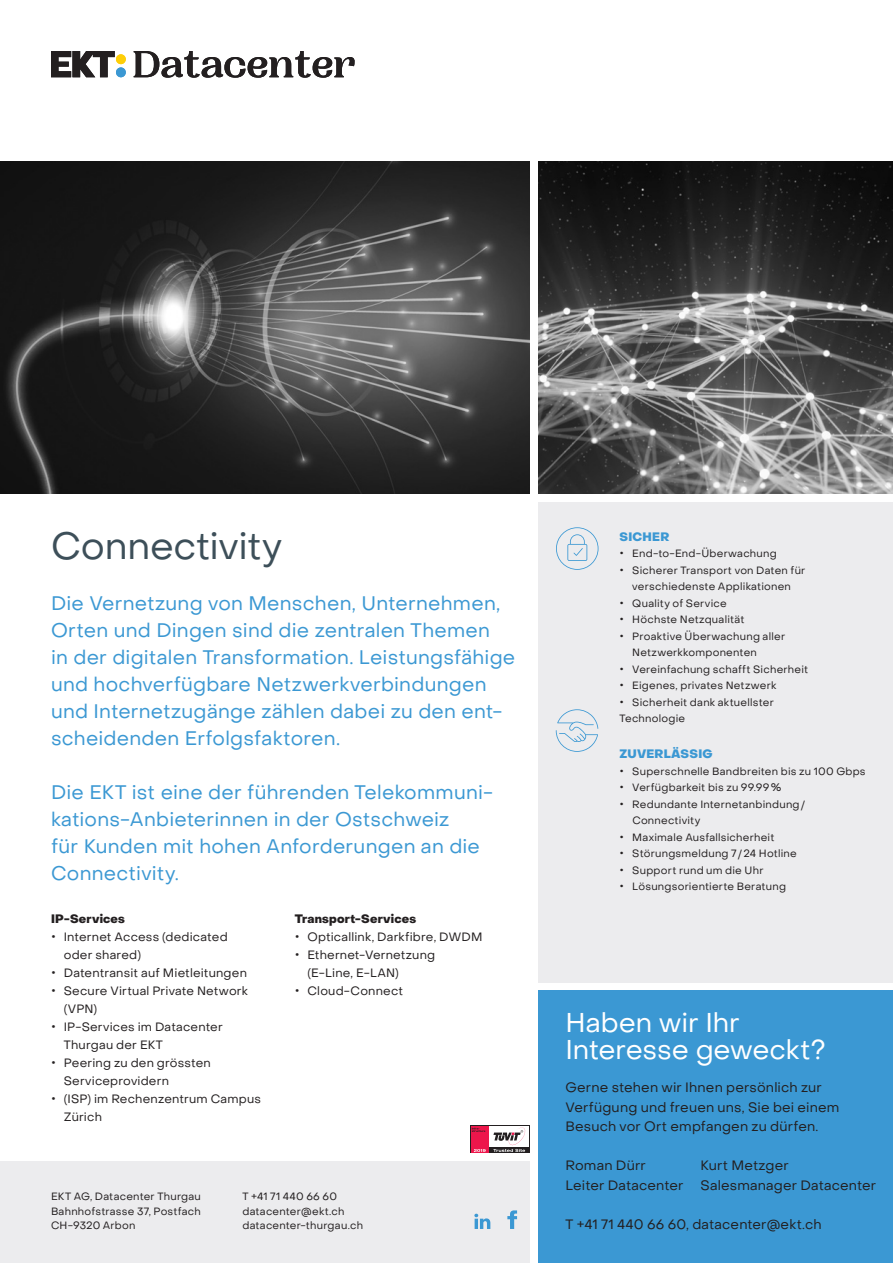
<style>
.page{position:relative;width:893px;height:1263px;background:#fff}
.page>*{position:absolute;margin:0;border:0;box-sizing:border-box;transform-origin:0 0}
.t1{font:37.5px "Object Sans";letter-spacing:-.005em;color:#3d4f59}
.t2{font:27px/27px "Object Sans";letter-spacing:-.005em;color:#fff}
.t3{font:19.5px/27px "Object Sans";letter-spacing:.015em;color:#3b98d3}
.t4{font:13.5px/19.5px "Object Sans";letter-spacing:.01em;color:#231f20}
.t5{font:12px/18px "Object Sans";letter-spacing:.015em;color:#231f20}
.t6{font:800 12px "Object Sans";letter-spacing:.015em;color:#231f20}
.t7{font:800 12px "Object Sans";letter-spacing:.02em;color:#3b98d3}
.t8{font:10.5px/16.5px "Object Sans";letter-spacing:.02em;color:#231f20}
.s1{font-size:21px}
.s2{font-size:19.5px}
</style>
<div class="page">
<svg style="left:51px;top:51px;width:64px;height:26px"></svg>
<div style="left:116px;top:54px;width:10px;height:10px;background:#fece08;border-radius:50%"></div>
<div style="left:116px;top:67px;width:10px;height:10px;background:#3b98d3;border-radius:50%"></div>
<svg style="left:134px;top:51px;width:221px;height:27px"></svg>
<div style="left:538px;top:502px;width:355px;height:480px;background:#ececee"></div>
<div style="left:538px;top:991px;width:355px;height:272px;background:#3b98d3"></div>
<div style="left:0;top:1161px;width:530px;height:102px;background:#ececee"></div>
<svg style="left:470px;top:1125px;width:60px;height:28px"></svg>
<div style="left:490px;top:1126px;width:39px;height:20px;background:#fff"></div>
<div style="left:471px;top:1126px;width:18px;height:26px;background:#ed164b"></div>
<svg style="left:474px;top:1149px;width:12px;height:3px"></svg>
<svg style="left:472px;top:1128px;width:13px;height:4px"></svg>
<svg style="left:493px;top:1127px;width:32px;height:25px"></svg>
<svg style="left:507px;top:1210px;width:10px;height:19px"></svg>
<svg style="left:474px;top:1214px;width:16px;height:15px"></svg>
<svg style="left:556px;top:527px;width:42px;height:43px"></svg>
<svg style="left:556px;top:709px;width:42px;height:43px"></svg>
<img style="left:0;top:162px;width:530px;height:331px">
<img style="left:538px;top:162px;width:355px;height:331px">
<h1 class="t1" style="left:51px;top:523px;width:233px">Connectivity</h1>
<p class="t3" style="left:51px;top:589px;width:466px">Die Vernetzung von Menschen, Unternehmen, Orten und Dingen sind die zentralen Themen<br>in der digitalen Transformation. Leistungsfähige und hochverfügbare Netzwerkverbindungen und Internetzugänge zählen dabei zu den ent&shy;scheidenden Erfolgsfaktoren.</p>
<h3 class="t3" style="left:51px;top:778px;width:444px">Die EKT ist eine der führenden Telekommuni&shy;kations-Anbieterinnen in der Ostschweiz<br>für Kunden mit hohen Anforderungen an die Connectivity.</h3>
<p class="t6" style="left:51px;top:911px;width:75px">IP-Services</p>
<p class="t5" style="left:64px;top:927px;width:165px;text-indent:-13px"><span class="s1">•</span> Internet Access (dedicated oder shared)</p>
<p class="t5" style="left:51px;top:963px;width:197px"><span class="s1">•</span> Datentransit auf Mietleitungen</p>
<p class="t5" style="left:64px;top:981px;width:186px;text-indent:-13px"><span class="s1">•</span> Secure Virtual Private Network (VPN)</p>
<p class="t5" style="left:64px;top:1017px;width:161px;text-indent:-13px"><span class="s1">•</span> IP-Services im Datacenter<br>Thurgau der EKT</p>
<p class="t5" style="left:64px;top:1053px;width:149px;text-indent:-13px"><span class="s1">•</span> Peering zu den grössten<br>Serviceprovidern</p>
<p class="t5" style="left:64px;top:1089px;width:199px;text-indent:-13px"><span class="s1">•</span> (ISP) im Rechenzentrum Campus<br>Zürich</p>
<p class="t6" style="left:295px;top:911px;width:123px">Transport-Services</p>
<p class="t5" style="left:295px;top:927px;width:189px"><span class="s1">•</span> Opticallink, Darkfibre, DWDM</p>
<p class="t5" style="left:307px;top:945px;width:129px;text-indent:-13px"><span class="s1">•</span> Ethernet-Vernetzung (E-Line, E-LAN)</p>
<p class="t5" style="left:295px;top:981px;width:110px"><span class="s1">•</span> Cloud-Connect</p>
<p class="t8" style="left:51px;top:1190px;width:151px;line-height:14.2px;text-align:justify">EKT AG, Datacenter Thurgau Bahnhofstrasse 37, Postfach CH-9320 Arbon</p>
<p class="t8" style="left:242px;top:1190px;width:122px;line-height:14.2px">T +41 71 440 66 60 datacenter@ekt.ch datacenter-thurgau.ch</p>
<p class="t7" style="left:620px;top:529px;width:51px">SICHER</p>
<p class="t8" style="left:620px;top:545px;width:159px"><span class="s2">•</span> End-to-End-Überwachung</p>
<p class="t8" style="left:620px;top:562px;width:187px;text-align:center"><span class="s2">•</span> Sicherer Transport von Daten für verschiedenste Applikationen</p>
<p class="t8" style="left:620px;top:595px;width:109px"><span class="s2">•</span> Quality of Service</p>
<p class="t8" style="left:620px;top:611px;width:126px"><span class="s2">•</span> Höchste Netzqualität</p>
<p class="t8" style="left:632px;top:628px;width:154px;text-indent:-13px"><span class="s2">•</span> Proaktive Überwachung aller<br>Netzwerkkomponenten</p>
<p class="t8" style="left:620px;top:661px;width:190px"><span class="s2">•</span> Vereinfachung schafft Sicherheit</p>
<p class="t8" style="left:620px;top:677px;width:158px"><span class="s2">•</span> Eigenes, privates Netzwerk</p>
<p class="t8" style="left:620px;top:694px;width:156px"><span class="s2">•</span> Sicherheit dank aktuellster<br>Technologie</p>
<p class="t7" style="left:620px;top:746px;width:95px">ZUVERLÄSSIG</p>
<p class="t8" style="left:620px;top:763px;width:248px"><span class="s2">•</span> Superschnelle Bandbreiten bis zu 100 Gbps</p>
<p class="t8" style="left:620px;top:779px;width:163px"><span class="s2">•</span> Verfügbarkeit bis zu 99.99%</p>
<p class="t8" style="left:632px;top:796px;width:174px;text-indent:-13px"><span class="s2">•</span> Redundante Internetanbindung/<br>Connectivity</p>
<p class="t8" style="left:620px;top:829px;width:156px"><span class="s2">•</span> Maximale Ausfallsicherheit</p>
<p class="t8" style="left:620px;top:845px;width:179px"><span class="s2">•</span> Störungsmeldung 7/24 Hotline</p>
<p class="t8" style="left:620px;top:862px;width:145px"><span class="s2">•</span> Support rund um die Uhr</p>
<p class="t8" style="left:620px;top:878px;width:168px"><span class="s2">•</span> Lösungsorientierte Beratung</p>
<h2 class="t2" style="left:566px;top:1009px;width:262px">Haben wir Ihr<br>Interesse geweckt?</h2>
<p class="t4" style="left:566px;top:1078px;width:275px">Gerne stehen wir Ihnen persönlich zur<br>Verfügung und freuen uns, Sie bei einem<br>Besuch vor Ort empfangen zu dürfen.</p>
<p class="t4" style="left:566px;top:1156px;width:82px">Roman Dürr</p>
<p class="t4" style="left:701px;top:1156px;width:90px">Kurt Metzger</p>
<p class="t4" style="left:566px;top:1175px;width:119px">Leiter Datacenter</p>
<p class="t4" style="left:701px;top:1175px;width:177px">Salesmanager Datacenter</p>
<p class="t4" style="left:566px;top:1214px;width:258px">T +41 71 440 66 60, datacenter@ekt.ch</p>
</div>
